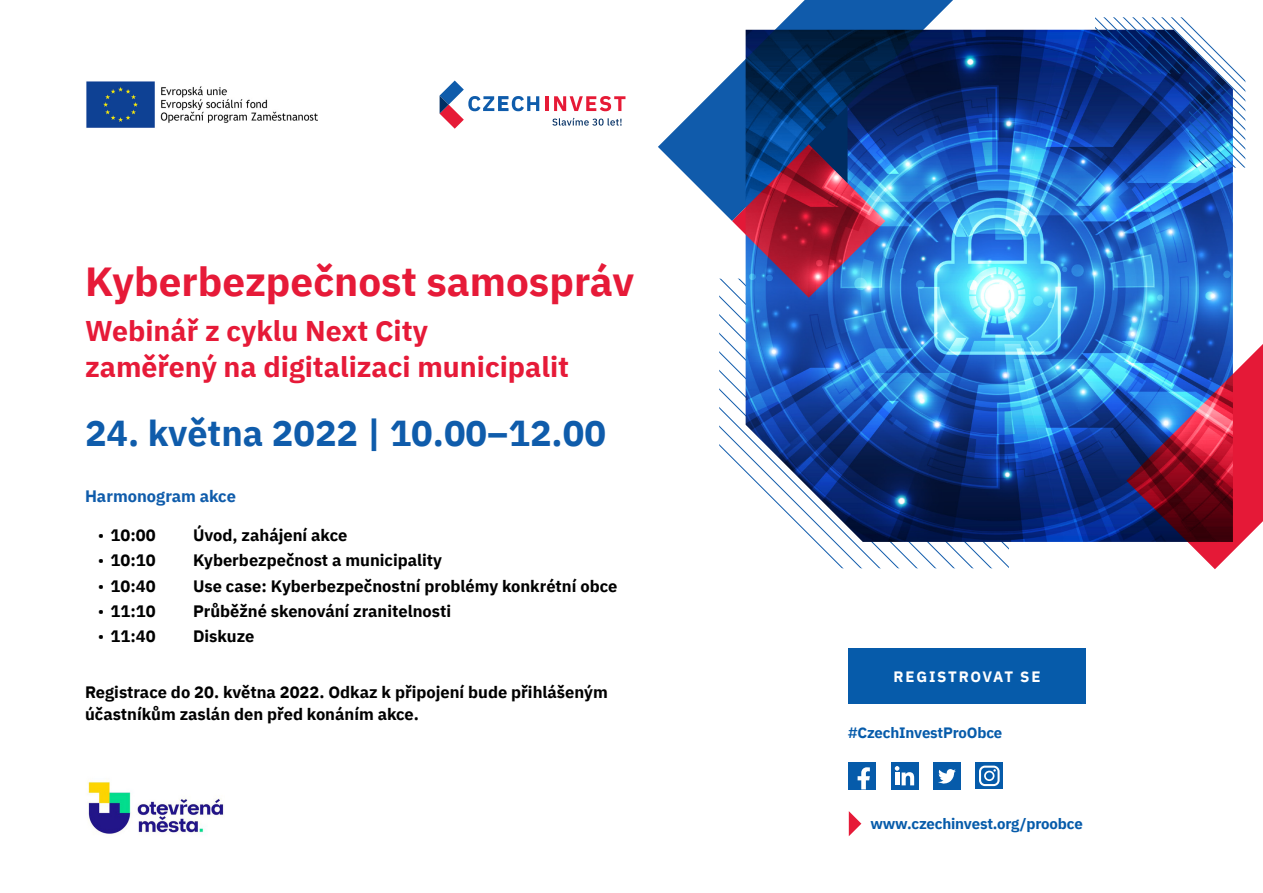
<style>
.page{position:relative;width:1263px;height:893px;background:#fff}
.page>*{position:absolute;margin:0;border:0;box-sizing:border-box;transform-origin:0 0}
.t1{font:700 40.5px "IBM Plex Sans";color:#e61a38}
.t2{font:700 36px "IBM Plex Sans";color:#0f5cab}
.t3{font:700 28.5px/36px "IBM Plex Sans";color:#e61a38}
.t4{font:700 16.5px/21px "IBM Plex Sans";color:#000}
.t5{font:700 16.5px "IBM Plex Sans";color:#0f5cab}
.t6{font:700 15px "IBM Plex Sans";letter-spacing:-.01em;color:#065baa}
.t7{font:700 15px "IBM Plex Sans";letter-spacing:.12em;color:#fff}
.s1{font-weight:400}
</style>
<div class="page">
<svg style="left:822px;top:549px;width:187px;height:19px"></svg>
<svg style="left:719px;top:279px;width:27px;height:159px"></svg>
<img style="left:746px;top:168px;width:487px;height:374px">
<svg style="left:658px;top:0;width:485px;height:221px"></svg>
<svg style="left:732px;top:106px;width:153px;height:192px"></svg>
<svg style="left:1126px;top:210px;width:137px;height:359px"></svg>
<svg style="left:1095px;top:0;width:151px;height:168px"></svg>
<img style="left:86px;top:81px;width:231px;height:47px">
<svg style="left:440px;top:81px;width:99px;height:48px"></svg>
<hr style="left:545px;top:96px;width:3px;height:15px;background:#e61a36">
<svg style="left:554px;top:96px;width:71px;height:15px"></svg>
<svg style="left:552px;top:118px;width:70px;height:8px"></svg>
<svg style="left:849px;top:762px;width:27px;height:27px"></svg>
<div style="left:891px;top:762px;width:27px;height:27px;background:#065baa"></div>
<svg style="left:895px;top:766px;width:19px;height:19px"></svg>
<svg style="left:933px;top:762px;width:27px;height:27px"></svg>
<div style="left:976px;top:762px;width:27px;height:27px;background:#065baa"></div>
<svg style="left:979px;top:766px;width:21px;height:21px"></svg>
<div style="left:848px;top:648px;width:238px;height:55px;background:#065baa"></div>
<svg style="left:849px;top:811px;width:12px;height:25px"></svg>
<img style="left:87px;top:781px;width:137px;height:54px">
<h1 class="t1" style="left:85px;top:249px;width:551px">Kyberbezpečnost samospráv</h1>
<h3 class="t3" style="left:85px;top:311px;width:486px">Webinář z cyklu Next City<br>zaměřený na digitalizaci municipalit</h3>
<h2 class="t2" style="left:85px;top:405px;width:522px">24. května 2022 | 10.00–12.00</h2>
<p class="t5" style="left:85px;top:483px;width:152px">Harmonogram akce</p>
<p class="t4" style="left:98px;top:523px;width:59px"><span class="s1">•</span> 10:00</p>
<p class="t4" style="left:193px;top:523px;width:156px">Úvod, zahájení akce</p>
<p class="t4" style="left:98px;top:549px;width:59px"><span class="s1">•</span> 10:10</p>
<p class="t4" style="left:193px;top:549px;width:251px">Kyberbezpečnost a municipality</p>
<p class="t4" style="left:98px;top:574px;width:59px"><span class="s1">•</span> 10:40</p>
<p class="t4" style="left:193px;top:574px;width:426px">Use case: Kyberbezpečnostní problémy konkrétní obce</p>
<p class="t4" style="left:98px;top:599px;width:59px"><span class="s1">•</span> 11:10</p>
<p class="t4" style="left:193px;top:599px;width:259px">Průběžné skenování zranitelnosti</p>
<p class="t4" style="left:98px;top:624px;width:59px"><span class="s1">•</span> 11:40</p>
<p class="t4" style="left:193px;top:624px;width:63px">Diskuze</p>
<p class="t4" style="left:85px;top:681px;width:524px">Registrace do 20. května 2022. Odkaz k připojení bude přihlášeným účastníkům zaslán den před konáním akce.</p>
<p class="t7" style="left:894px;top:664px;width:148px">REGISTROVAT SE</p>
<p class="t6" style="left:848px;top:721px;width:156px">#CzechInvestProObce</p>
<p class="t6" style="left:870px;top:812px;width:214px">www.czechinvest.org/proobce</p>
</div>
